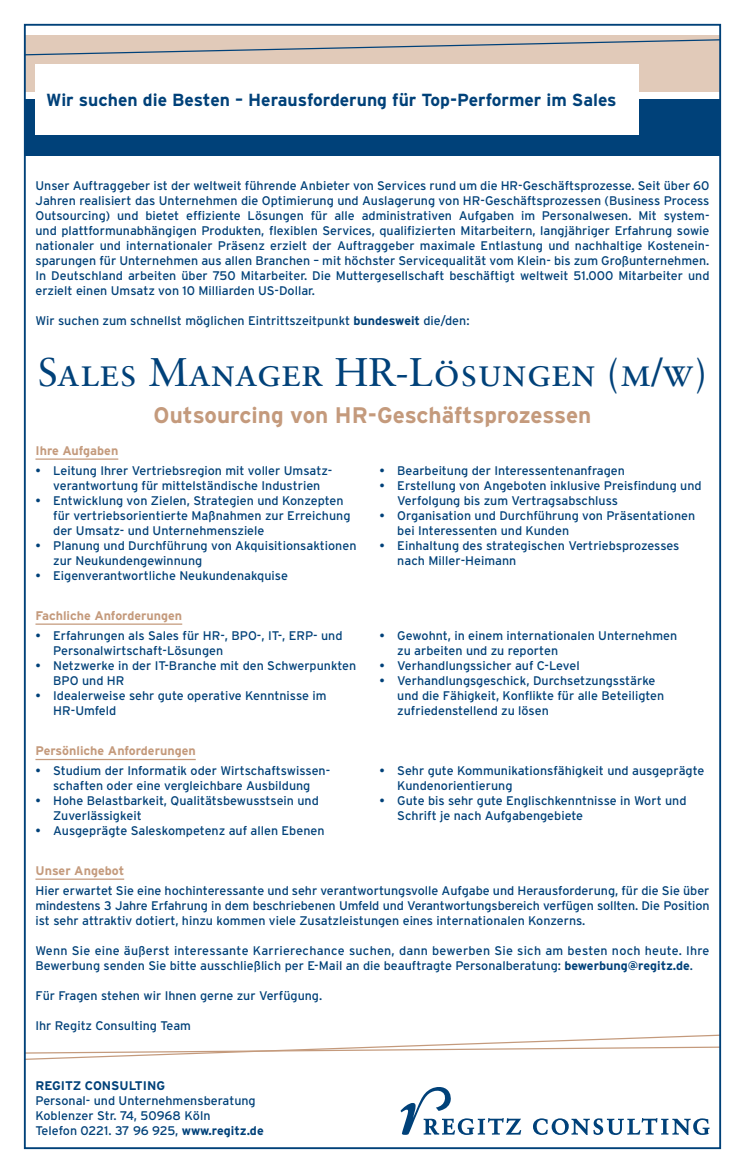
<style>
.page{position:relative;width:745px;height:1173px;background:#fff}
.page>*{position:absolute;margin:0;border:0;box-sizing:border-box;transform-origin:0 0}
.t1{font:40px "Sabon Roman SC";color:#004179}
.t2{font:700 22.5px "Interstate Plus";color:#c49a7c}
.t3{font:700 17.5px "Interstate Plus";color:#004179}
.t4{font:12.5px/15px "Interstate Plus";color:#004179}
.t5{font:700 12.5px "Interstate Plus";color:#c49a7c}
.t6{font:700 12.5px "Interstate Plus";color:#004179}
.s1{font-weight:700}
</style>
<div class="page">
<div style="left:25px;top:35px;width:694px;height:57px;background:#e1cab9"></div>
<div style="left:25px;top:99px;width:694px;height:57px;background:#004179"></div>
<div style="left:35px;top:64px;width:603px;height:71px;background:#fff"></div>
<hr style="left:35px;top:878px;width:89px;height:2px;background:#c49a7c">
<hr style="left:35px;top:458px;width:83px;height:2px;background:#c49a7c">
<hr style="left:35px;top:623px;width:147px;height:2px;background:#c49a7c">
<svg style="left:27px;top:39px;width:694px;height:17px"></svg>
<svg style="left:533px;top:1118px;width:176px;height:17px"></svg>
<svg style="left:400px;top:1087px;width:121px;height:48px"></svg>
<svg style="left:27px;top:1034px;width:694px;height:26px"></svg>
<hr style="left:35px;top:759px;width:161px;height:1px;background:#c49a7c">
<h3 class="t3" style="left:46px;top:90px;width:571px">Wir suchen die Besten – Herausforderung für Top-Performer im Sales</h3>
<p class="t4" style="left:35px;top:178px;width:675px;text-align:justify">Unser Auftraggeber ist der weltweit führende Anbieter von Services rund um die HR-Geschäftsprozesse. Seit über 60<br>Jahren realisiert das Unternehmen die Optimierung und Auslagerung von HR-Geschäftsprozessen (Business Process Outsourcing) und bietet effiziente Lösungen für alle administrativen Aufgaben im Personalwesen. Mit system&shy;und plattformunabhängigen Produkten, flexiblen Services, qualifizierten Mitarbeitern, langjähriger Erfahrung sowie nationaler und internationaler Präsenz erzielt der Auftraggeber maximale Entlastung und nachhaltige Kostenein&shy;sparungen für Unternehmen aus allen Branchen – mit höchster Servicequalität vom Klein- bis zum Großunternehmen.<br>In Deutschland arbeiten über 750 Mitarbeiter. Die Muttergesellschaft beschäftigt weltweit 51.000 Mitarbeiter und erzielt einen Umsatz von 10 Milliarden US-Dollar.</p>
<p class="t4" style="left:35px;top:313px;width:435px">Wir suchen zum schnellst möglichen Eintrittszeitpunkt <span class="s1">bundesweit</span> die/den:</p>
<h1 class="t1" style="left:38px;top:348px;width:670px">Sales Manager HR-Lösungen (m/w)</h1>
<h2 class="t2" style="left:153px;top:402px;width:439px">Outsourcing von HR-Geschäftsprozessen</h2>
<p class="t5" style="left:35px;top:444px;width:84px">Ihre Aufgaben</p>
<p class="t4" style="left:35px;top:463px;width:297px;text-align:center">• Leitung Ihrer Vertriebsregion mit voller Umsatz&shy;verantwortung für mittelständische Industrien</p>
<p class="t4" style="left:53px;top:493px;width:298px;text-indent:-18px">• Entwicklung von Zielen, Strategien und Konzepten für vertriebsorientierte Maßnahmen zur Erreichung der Umsatz- und Unternehmensziele</p>
<p class="t4" style="left:53px;top:538px;width:304px;text-indent:-18px">• Planung und Durchführung von Akquisitionsaktionen zur Neukundengewinnung</p>
<p class="t4" style="left:35px;top:568px;width:254px">• Eigenverantwortliche Neukundenakquise</p>
<p class="t4" style="left:379px;top:463px;width:247px">• Bearbeitung der Interessentenanfragen</p>
<p class="t4" style="left:397px;top:478px;width:305px;text-indent:-18px">• Erstellung von Angeboten inklusive Preisfindung und<br>Verfolgung bis zum Vertragsabschluss</p>
<p class="t4" style="left:397px;top:508px;width:299px;text-indent:-18px">• Organisation und Durchführung von Präsentationen bei Interessenten und Kunden</p>
<p class="t4" style="left:397px;top:538px;width:283px;text-indent:-18px">• Einhaltung des strategischen Vertriebsprozesses nach Miller-Heimann</p>
<p class="t5" style="left:35px;top:609px;width:148px">Fachliche Anforderungen</p>
<p class="t4" style="left:53px;top:628px;width:291px;text-indent:-18px">• Erfahrungen als Sales für HR-, BPO-, IT-, ERP- und<br>Personalwirtschaft-Lösungen</p>
<p class="t4" style="left:53px;top:658px;width:304px;text-indent:-18px">• Netzwerke in der IT-Branche mit den Schwerpunkten<br>BPO und HR</p>
<p class="t4" style="left:53px;top:688px;width:275px;text-indent:-18px">• Idealerweise sehr gute operative Kenntnisse im<br>HR-Umfeld</p>
<p class="t5" style="left:35px;top:744px;width:162px">Persönliche Anforderungen</p>
<p class="t4" style="left:35px;top:763px;width:295px;text-align:center">• Studium der Informatik oder Wirtschaftswissen&shy;schaften oder eine vergleichbare Ausbildung</p>
<p class="t4" style="left:53px;top:793px;width:267px;text-indent:-18px">• Hohe Belastbarkeit, Qualitätsbewusstsein und<br>Zuverlässigkeit</p>
<p class="t4" style="left:35px;top:823px;width:290px">• Ausgeprägte Saleskompetenz auf allen Ebenen</p>
<p class="t4" style="left:397px;top:628px;width:281px;text-indent:-18px">• Gewohnt, in einem internationalen Unternehmen zu arbeiten und zu reporten</p>
<p class="t4" style="left:379px;top:658px;width:201px">• Verhandlungssicher auf C-Level</p>
<p class="t4" style="left:397px;top:673px;width:268px;text-indent:-18px">• Verhandlungsgeschick, Durchsetzungsstärke und die Fähigkeit, Konflikte für alle Beteiligten zufriedenstellend zu lösen</p>
<p class="t4" style="left:397px;top:763px;width:308px;text-indent:-18px">• Sehr gute Kommunikationsfähigkeit und ausgeprägte<br>Kundenorientierung</p>
<p class="t4" style="left:397px;top:793px;width:290px;text-indent:-18px">• Gute bis sehr gute Englischkenntnisse in Wort und<br>Schrift je nach Aufgabengebiete</p>
<p class="t5" style="left:35px;top:864px;width:90px">Unser Angebot</p>
<p class="t4" style="left:35px;top:883px;width:675px;text-align:justify">Hier erwartet Sie eine hochinteressante und sehr verantwortungsvolle Aufgabe und Herausforderung, für die Sie über mindestens 3 Jahre Erfahrung in dem beschriebenen Umfeld und Verantwortungsbereich verfügen sollten. Die Position ist sehr attraktiv dotiert, hinzu kommen viele Zusatzleistungen eines internationalen Konzerns.</p>
<p class="t4" style="left:35px;top:943px;width:675px">Wenn Sie eine äußerst interessante Karrierechance suchen, dann bewerben Sie sich am besten noch heute. Ihre<br>Bewerbung senden Sie bitte ausschließlich per E-Mail an die beauftragte Personalberatung: <span class="s1">bewerbung@regitz.de</span>.</p>
<p class="t4" style="left:35px;top:988px;width:288px">Für Fragen stehen wir Ihnen gerne zur Verfügung.</p>
<p class="t4" style="left:35px;top:1018px;width:157px">Ihr Regitz Consulting Team</p>
<p class="t6" style="left:35px;top:1078px;width:131px">REGITZ CONSULTING</p>
<p class="t4" style="left:35px;top:1093px;width:229px">Personal- und Unternehmensberatung<br>Koblenzer Str. 74, 50968 Köln<br>Telefon 0221. 37 96 925, <span class="s1">www.regitz.de</span></p>
</div>
